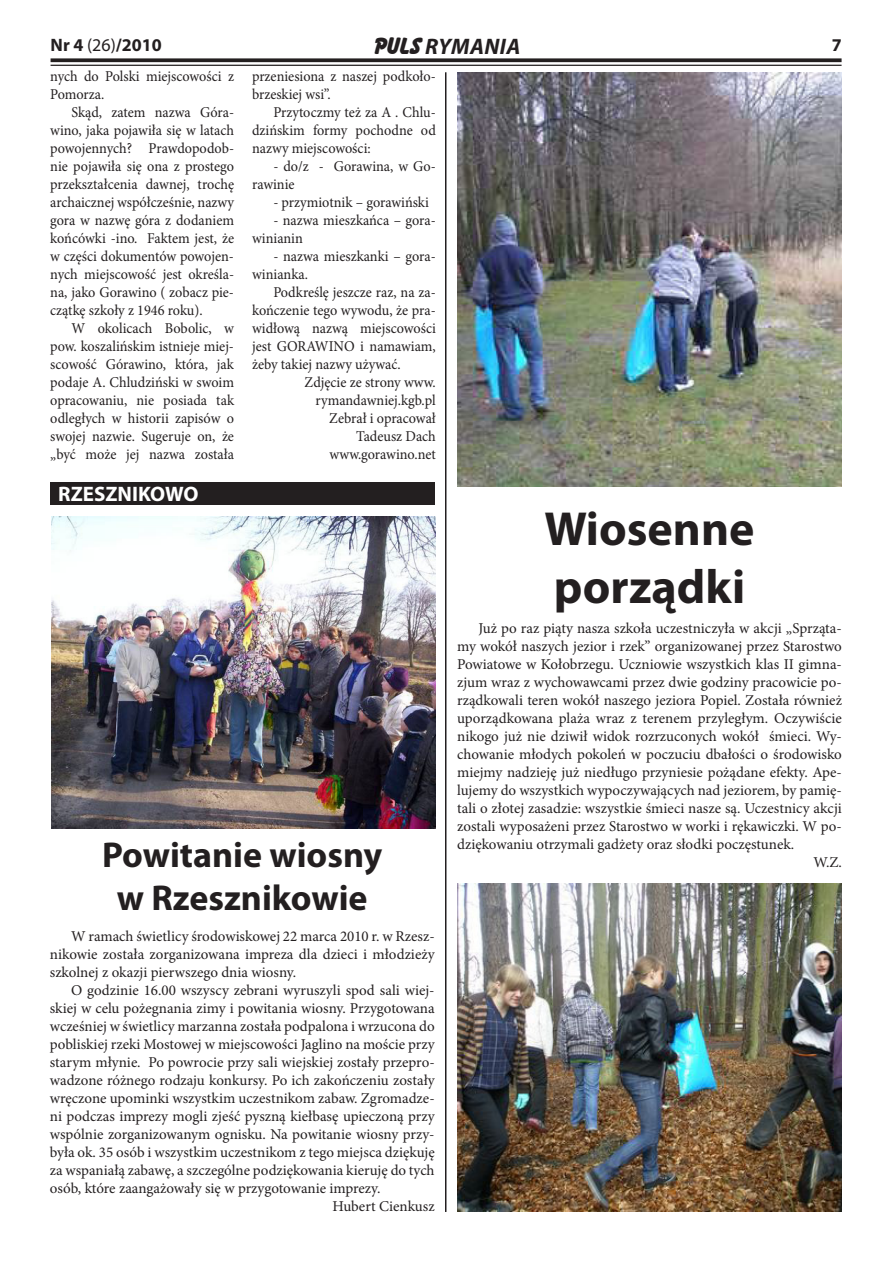
<style>
.page{position:relative;width:893px;height:1263px;background:#fff}
.page>*{position:absolute;margin:0;border:0;box-sizing:border-box;transform-origin:0 0}
.t1{font:700 48px/57.6px "Myriad Pro";color:#231f20}
.t2{font:700 36px/43.2px "Myriad Pro";color:#231f20;text-align:center}
.t3{font:italic 700 22.5px "Myriad Pro";letter-spacing:.02em;color:#231f20}
.t4{font:700 21px "Myriad Pro";color:#fff}
.t5{font:700 18px "Myriad Pro";color:#231f20}
.t6{font:15px/18px "Minion Pro";color:#231f20;text-align:justify}
.t7{font:15px/18px "Minion Pro";color:#231f20;scale:.95 1}
.s1{font-weight:400}
.s2{font-family:"Bassoon";font-style:normal;font-size:21px}
</style>
<div class="page">
<svg style="left:51px;top:58px;width:791px;height:4px;background:#393536"></svg>
<hr style="left:51px;top:65px;width:791px;height:1px;background:#231f20">
<div style="left:50px;top:482px;width:385px;height:23px;background:#231f20"></div>
<img style="left:51px;top:517px;width:385px;height:311px">
<img style="left:457px;top:72px;width:385px;height:414px">
<img style="left:457px;top:883px;width:385px;height:329px">
<hr style="left:445px;top:72px;width:1px;height:1140px;background:#231f20">
<p class="t5" style="left:51px;top:33px;width:113px">Nr 4 <span class="s1">(26)</span>/2010</p>
<h3 class="t3" style="left:372px;top:32px;width:150px"><span class="s2">Puls</span> RYMANIA</h3>
<p class="t5" style="left:832px;top:33px;width:11px">7</p>
<p class="t7" style="left:50px;top:68px;width:195px">nych do Polski miejscowości z<br>Pomorza.</p>
<p class="t7" style="left:50px;top:104px;width:195px;text-align:justify;text-indent:21px">Skąd, zatem nazwa Góra&shy;wino, jaka pojawiła się w latach powojennych? Prawdopodob&shy;nie pojawiła się ona z prostego przekształcenia dawnej, trochę archaicznej współcześnie, nazwy gora w nazwę góra z dodaniem końcówki -ino. Faktem jest, że w części dokumentów powojen&shy;nych miejscowość jest określa&shy;na, jako Gorawino ( zobacz pie&shy;czątkę szkoły z 1946 roku).</p>
<p class="t7" style="left:50px;top:320px;width:195px;text-align:justify;text-indent:21px">W okolicach Bobolic, w pow. koszalińskim istnieje miej&shy;scowość Górawino, która, jak podaje A. Chludziński w swoim opracowaniu, nie posiada tak odległych w historii zapisów o swojej nazwie. Sugeruje on, że „być może jej nazwa została</p>
<h3 class="t4" style="left:58px;top:480px;width:142px">RZESZNIKOWO</h3>
<p class="t7" style="left:252px;top:68px;width:195px">przeniesiona z naszej podkoło&shy;brzeskiej wsi”.</p>
<p class="t7" style="left:252px;top:104px;width:195px;text-align:justify;text-indent:21px">Przytoczmy też za A . Chlu&shy;dzińskim formy pochodne od nazwy miejscowości:</p>
<p class="t7" style="left:252px;top:158px;width:195px;text-indent:21px">- do/z - Gorawina, w Go&shy;rawinie</p>
<p class="t7" style="left:273px;top:194px;width:165px">- przymiotnik – gorawiński</p>
<p class="t7" style="left:252px;top:212px;width:195px;text-indent:21px">- nazwa mieszkańca – gora&shy;winianin</p>
<p class="t7" style="left:252px;top:248px;width:195px;text-indent:21px">- nazwa mieszkanki – gora&shy;winianka.</p>
<p class="t7" style="left:252px;top:284px;width:195px;text-align:justify;text-indent:21px">Podkreślę jeszcze raz, na za&shy;kończenie tego wywodu, że pra&shy;widłową nazwą miejscowości jest GORAWINO i namawiam, żeby takiej nazwy używać.</p>
<p class="t7" style="left:305px;top:374px;width:140px;text-align:right">Zdjęcie ze strony www. rymandawniej.kgb.pl<br>Zebrał i opracował<br>Tadeusz Dach www.gorawino.net</p>
<h2 class="t2" style="left:102px;top:832px;width:281px">Powitanie wiosny w Rzesznikowie</h2>
<p class="t6" style="left:50px;top:927px;width:386px;text-indent:21px">W ramach świetlicy środowiskowej 22 marca 2010 r. w Rzesz&shy;nikowie została zorganizowana impreza dla dzieci i młodzieży szkolnej z okazji pierwszego dnia wiosny.</p>
<p class="t6" style="left:71px;top:981px;width:365px">O godzinie 16.00 wszyscy zebrani wyruszyli spod sali wiej-</p>
<p class="t6" style="left:50px;top:999px;width:386px">skiej w celu pożegnania zimy i powitania wiosny. Przygotowana</p>
<p class="t6" style="left:50px;top:1017px;width:386px">wcześniej w świetlicy marzanna została podpalona i wrzucona do</p>
<p class="t6" style="left:50px;top:1035px;width:386px">pobliskiej rzeki Mostowej w miejscowości Jaglino na moście przy</p>
<p class="t6" style="left:50px;top:1053px;width:386px">starym młynie. Po powrocie przy sali wiejskiej zostały przepro-</p>
<p class="t6" style="left:50px;top:1071px;width:386px">wadzone różnego rodzaju konkursy. Po ich zakończeniu zostały</p>
<p class="t6" style="left:50px;top:1089px;width:386px">wręczone upominki wszystkim uczestnikom zabaw. Zgromadze-</p>
<p class="t6" style="left:50px;top:1107px;width:386px">ni podczas imprezy mogli zjeść pyszną kiełbasę upieczoną przy</p>
<p class="t6" style="left:50px;top:1125px;width:386px">wspólnie zorganizowanym ognisku. Na powitanie wiosny przy-</p>
<p class="t6" style="left:50px;top:1143px;width:386px">była ok. 35 osób i wszystkim uczestnikom z tego miejsca dziękuję</p>
<p class="t6" style="left:50px;top:1161px;width:386px">za wspaniałą zabawę, a szczególne podziękowania kieruję do tych</p>
<p class="t6" style="left:50px;top:1179px;width:332px">osób, które zaangażowały się w przygotowanie imprezy.</p>
<p class="t6" style="left:332px;top:1197px;width:104px">Hubert Cienkusz</p>
<h1 class="t1" style="left:544px;top:498px;width:211px">Wiosenne porządki</h1>
<p class="t6" style="left:478px;top:619px;width:365px">Już po raz piąty nasza szkoła uczestniczyła w akcji „Sprząta-</p>
<p class="t6" style="left:457px;top:637px;width:386px">my wokół naszych jezior i rzek” organizowanej przez Starostwo</p>
<p class="t6" style="left:457px;top:655px;width:386px">Powiatowe w Kołobrzegu. Uczniowie wszystkich klas II gimna-</p>
<p class="t6" style="left:457px;top:673px;width:386px">zjum wraz z wychowawcami przez dwie godziny pracowicie po-</p>
<p class="t6" style="left:457px;top:691px;width:386px">rządkowali teren wokół naszego jeziora Popiel. Została również</p>
<p class="t6" style="left:457px;top:709px;width:386px">uporządkowana plaża wraz z terenem przyległym. Oczywiście</p>
<p class="t6" style="left:457px;top:727px;width:386px">nikogo już nie dziwił widok rozrzuconych wokół śmieci. Wy-</p>
<p class="t6" style="left:457px;top:745px;width:386px">chowanie młodych pokoleń w poczuciu dbałości o środowisko</p>
<p class="t6" style="left:457px;top:763px;width:386px">miejmy nadzieję już niedługo przyniesie pożądane efekty. Ape-</p>
<p class="t6" style="left:457px;top:781px;width:386px">lujemy do wszystkich wypoczywających nad jeziorem, by pamię-</p>
<p class="t6" style="left:457px;top:799px;width:386px">tali o złotej zasadzie: wszystkie śmieci nasze są. Uczestnicy akcji</p>
<p class="t6" style="left:457px;top:817px;width:386px">zostali wyposażeni przez Starostwo w worki i rękawiczki. W po-</p>
<p class="t6" style="left:457px;top:835px;width:339px">dziękowaniu otrzymali gadżety oraz słodki poczęstunek.</p>
<p class="t6" style="left:814px;top:853px;width:30px">W.Z.</p>
</div>
